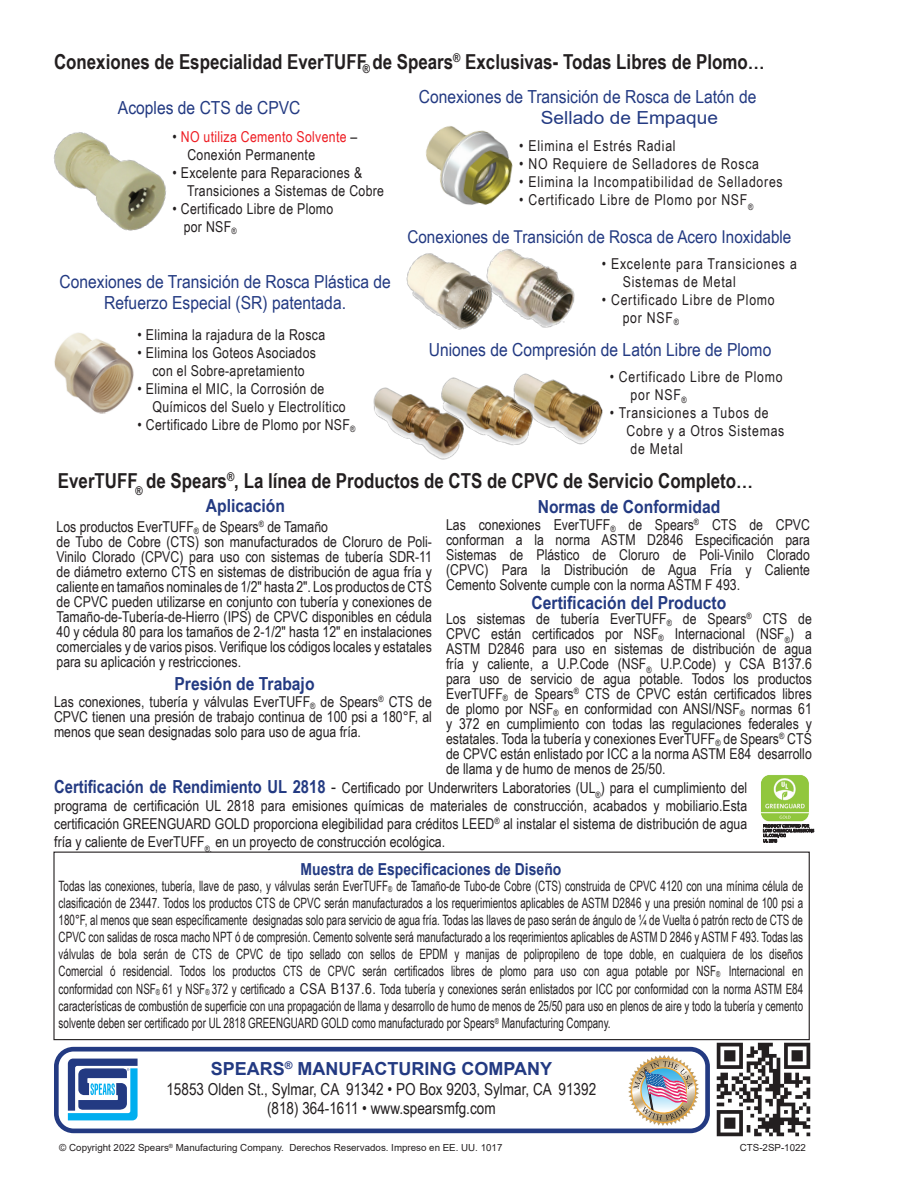
<style>
.page{position:relative;width:918px;height:1188px;background:#fff}
.page>*{position:absolute;margin:0;border:0;box-sizing:border-box;transform-origin:0 0}
.t1{font:700 20.7px "Arial Narrow";color:#231f20}
.tabs{font:18px/21px "Arial Narrow";color:#233a82;text-align:center;scale:1.06 1}
.tabs-2{font:700 18px "Arial Narrow";color:#233a82;scale:1.06 1}
.t2{font:700 18px "Arial";color:#233a82}
.tabs-3{font:18px "Arial";color:#233a82;scale:1.06 1}
.tabs-4{font:17.7px "Arial Narrow";color:#233a82;scale:1.06 1}
.t3{font:16.5px "Arial Narrow";color:#231f20}
.t4{font:700 16.5px "Arial";color:#233a82;scale:.84 1}
.t5{font:15px/15px "Arial Narrow";letter-spacing:.02em;color:#231f20;text-align:justify}
.t6{font:15px "Arial Narrow";letter-spacing:.05em;color:#231f20}
.t7{font:15px "Arial Narrow";color:#231f20}
.t8{font:15px "Arial Narrow";letter-spacing:.02em;color:#ee1d23}
.t9{font:14.25px/17.2px "Arial Narrow";color:#231f20;text-align:justify;scale:.84 1}
.t10{font:9.75px "Arial";color:#231f20}
.s1{color:#231f20}
.s2{font-weight:700;font-size:18px;color:#233a82}
.s3{font-size:18px}
.s4{font-size:15px}
</style>
<div class="page">
<img style="left:373px;top:387px;width:78px;height:73px">
<img style="left:713px;top:1040px;width:98px;height:97px">
<img style="left:54px;top:332px;width:80px;height:82px">
<img style="left:500px;top:249px;width:75px;height:79px">
<img style="left:406px;top:251px;width:94px;height:79px">
<img style="left:54px;top:132px;width:112px;height:99px">
<img style="left:426px;top:126px;width:87px;height:79px">
<svg style="left:763px;top:824px;width:51px;height:18px"></svg>
<img style="left:761px;top:775px;width:48px;height:47px">
<div style="left:54px;top:1047px;width:656px;height:86px;border:5px solid #233a82;border-radius:17px"></div>
<img style="left:628px;top:1054px;width:71px;height:73px">
<svg style="left:68px;top:1059px;width:70px;height:61px"></svg>
<div style="left:53px;top:852px;width:757px;height:188px;border:1px solid #231f20"></div>
<img style="left:536px;top:378px;width:67px;height:67px">
<img style="left:435px;top:373px;width:101px;height:84px">
<p class="t1" style="left:54px;top:46px;width:712px">Conexiones de Especialidad EverTUFF<sub>®</sub> de Spears<sup>®</sup> Exclusivas- Todas Libres de Plomo…</p>
<p class="tabs" style="left:118px;top:96px;width:174px">Acoples de CTS de CPVC</p>
<p class="t8" style="left:173px;top:126px;width:186px"><span class="s1">•</span> NO utiliza Cemento Solvente <span class="s1">–</span></p>
<p class="t5" style="left:187px;top:147px;width:129px">Conexión Permanente</p>
<p class="t5" style="left:173px;top:165px;width:191px">• Excelente para Reparaciones &amp;</p>
<p class="t5" style="left:187px;top:183px;width:198px">Transiciones a Sistemas de Cobre</p>
<p class="t5" style="left:173px;top:201px;width:162px">• Certificado Libre de Plomo</p>
<p class="t5" style="left:184px;top:219px;width:55px">por NSF<sub>®</sub></p>
<p class="tabs" style="left:59px;top:271px;width:314px">Conexiones de Transición de Rosca Plástica de<br>Refuerzo Especial (SR) patentada.</p>
<p class="t5" style="left:138px;top:327px;width:189px">• Elimina la rajadura de la Rosca</p>
<p class="t5" style="left:138px;top:345px;width:180px">• Elimina los Goteos Asociados</p>
<p class="t5" style="left:153px;top:363px;width:154px">con el Sobre-apretamiento</p>
<p class="t5" style="left:138px;top:381px;width:188px">• Elimina el MIC, la Corrosión de</p>
<p class="t5" style="left:153px;top:399px;width:195px">Químicos del Suelo y Electrolítico</p>
<p class="t5" style="left:138px;top:417px;width:219px">• Certificado Libre de Plomo por NSF<sub>®</sub></p>
<p class="tabs" style="left:419px;top:85px;width:320px">Conexiones de Transición de Rosca de Latón de</p>
<p class="tabs-3" style="left:541px;top:105px;width:169px">Sellado de Empaque</p>
<p class="t6" style="left:519px;top:135px;width:158px">• Elimina el Estrés Radial</p>
<p class="t6" style="left:519px;top:153px;width:241px">• NO Requiere de Selladores de Rosca</p>
<p class="t6" style="left:519px;top:171px;width:265px">• Elimina la Incompatibilidad de Selladores</p>
<p class="t6" style="left:519px;top:189px;width:236px">• Certificado Libre de Plomo por NSF<sub>®</sub></p>
<p class="tabs-4" style="left:407px;top:223px;width:364px">Conexiones de Transición de Rosca de Acero Inoxidable</p>
<p class="t6" style="left:602px;top:253px;width:197px">• Excelente para Transiciones a</p>
<p class="t6" style="left:623px;top:271px;width:115px">Sistemas de Metal</p>
<p class="t6" style="left:602px;top:289px;width:174px">• Certificado Libre de Plomo</p>
<p class="t5" style="left:623px;top:310px;width:58px">por NSF<sub>®</sub></p>
<p class="tabs" style="left:429px;top:339px;width:325px">Uniones de Compresión de Latón Libre de Plomo</p>
<p class="t6" style="left:610px;top:366px;width:174px">• Certificado Libre de Plomo</p>
<p class="t5" style="left:631px;top:387px;width:58px">por NSF<sub>®</sub></p>
<p class="t6" style="left:610px;top:402px;width:161px">• Transiciones a Tubos de</p>
<p class="t6" style="left:626px;top:420px;width:160px">Cobre y a Otros Sistemas</p>
<p class="t5" style="left:631px;top:441px;width:54px">de Metal</p>
<p class="t1" style="left:58px;top:465px;width:697px">EverTUFF<sub>®</sub> de Spears<sup>®</sup>, La línea de Productos de CTS de CPVC de Servicio Completo…</p>
<p class="tabs-2" style="left:206px;top:492px;width:76px">Aplicación</p>
<p class="tabs-2" style="left:538px;top:493px;width:174px">Normas de Conformidad</p>
<p class="t5" style="left:446px;top:516px;width:365px">Las conexiones EverTUFF<sub>®</sub> de Spears<sup>®</sup> CTS de CPVC conforman a la norma ASTM D2846 Especificación para Sistemas de Plástico de Cloruro de Poli-Vinilo Clorado (CPVC) Para la Distribución de Agua Fría y Caliente Cemento Solvente cumple con la norma ASTM F 493.</p>
<p class="t5" style="left:446px;top:611px;width:367px">Los sistemas de tubería EverTUFF<sub>®</sub> de Spears<sup>®</sup> CTS de CPVC están certificados por NSF<sub>®</sub> Internacional (NSF<sub>®</sub>) a ASTM D2846 para uso en sistemas de distribución de agua fría y caliente, a U.P.Code (NSF<sub>®</sub> U.P.Code) y CSA B137.6 para uso de servicio de agua potable. Todos los productos EverTUFF<sub>®</sub> de Spears<sup>®</sup> CTS de CPVC están certificados libres de plomo por NSF<sub>®</sub> en conformidad con ANSI/NSF<sub>®</sub> normas 61 y 372 en cumplimiento con todas las regulaciones federales y estatales. Toda la tubería y conexiones EverTUFF<sub>®</sub> de Spears<sup>®</sup> CTS de CPVC están enlistado por ICC a la norma ASTM E84 desarrollo de llama y de humo de menos de 25/50.</p>
<p class="t7" style="left:57px;top:515px;width:273px">Los productos EverTUFF<sub>®</sub> de Spears<sup>®</sup> de Tamaño</p>
<p class="t5" style="left:57px;top:533px;width:377px">de Tubo de Cobre (CTS) son manufacturados de Cloruro de Poli-Vinilo Clorado (CPVC) para uso con sistemas de tubería SDR-11 de diámetro externo CTS en sistemas de distribución de agua fría y caliente en tamaños nominales de 1/2" hasta 2". Los productos de CTS de CPVC pueden utilizarse en conjunto con tubería y conexiones de Tamaño-de-Tubería-de-Hierro (IPS) de CPVC disponibles en cédula 40 y cédula 80 para los tamaños de 2-1/2" hasta 12" en instalaciones comerciales y de varios pisos. Verifique los códigos locales y estatales para su aplicación y restricciones.</p>
<p class="tabs-2" style="left:532px;top:589px;width:185px">Certificación del Producto</p>
<p class="tabs-2" style="left:175px;top:670px;width:134px">Presión de Trabajo</p>
<p class="t5" style="left:54px;top:694px;width:379px">Las conexiones, tubería y válvulas EverTUFF<sub>®</sub> de Spears<sup>®</sup> CTS de CPVC tienen una presión de trabajo continua de 100 psi a 180°F, al menos que sean designadas solo para uso de agua fría.</p>
<p class="t5" style="left:54px;top:778px;width:695px;line-height:18px"><span class="s2">Certificación de Rendimiento UL 2818</span> <span class="s3">-</span> Certificado por Underwriters Laboratories (UL<sub>®</sub>) para el cumplimiento del programa de certificación UL 2818 para emisiones químicas de materiales de construcción, acabados y mobiliario.Esta certificación GREENGUARD GOLD proporciona elegibilidad para créditos LEED<sup>®</sup> al instalar el sistema de distribución de agua fría y caliente de EverTUFF<sub>®.</sub> en un proyecto de construcción ecológica.</p>
<p class="t4" style="left:301px;top:857px;width:312px">Muestra de Especificaciones de Diseño</p>
<p class="t9" style="left:59px;top:876px;width:888px">Todas las conexiones, tubería, llave de paso, y válvulas serán EverTUFF<sub>®</sub> de Tamaño-de Tubo-de Cobre (CTS) construida de CPVC 4120 con una mínima célula de clasificación de 23447. Todos los productos CTS de CPVC serán manufacturados a los requerimientos aplicables de ASTM D2846 y una presión nominal de 100 psi a 180°F, al menos que sean específicamente designadas solo para servicio de agua fría. Todas las llaves de paso serán de ángulo de ¼ de Vuelta ó patrón recto de CTS de CPVC con salidas de rosca macho NPT ó de compresión. Cemento solvente será manufacturado a los reqerimientos aplicables de ASTM D 2846 y ASTM F 493. Todas las válvulas de bola serán de CTS de CPVC de tipo sellado con sellos de EPDM y manijas de polipropileno de tope doble, en cualquiera de los diseños Comercial ó residencial. Todos los productos CTS de CPVC serán certificados libres de plomo para uso con agua potable por NSF<sub>®</sub> Internacional en conformidad con NSF<sub>®</sub> 61 y NSF<sub>®</sub> 372 y certificado a <span class="s4">CSA B137.6.</span> Toda tubería y conexiones serán enlistados por ICC por conformidad con la norma ASTM E84 características de combustión de superficie con una propagación de llama y desarrollo de humo de menos de 25/50 para uso en plenos de aire y todo la tubería y cemento solvente deben ser certificado por UL 2818 GREENGUARD GOLD como manufacturado por Spears<sup>®</sup> Manufacturing Company.</p>
<p class="t2" style="left:211px;top:1056px;width:343px">SPEARS<sup>®</sup> MANUFACTURING COMPANY</p>
<p class="t3" style="left:166px;top:1077px;width:431px">15853 Olden St., Sylmar, CA 91342 • PO Box 9203, Sylmar, CA 91392</p>
<p class="t3" style="left:267px;top:1097px;width:230px">(818) 364-1611 • www.spearsmfg.com</p>
<p class="t10" style="left:59px;top:1141px;width:445px">© Copyright 2022 Spears<sup>®</sup> Manufacturing Company. Derechos Reservados. Impreso en EE. UU. 1017</p>
<p class="t10" style="left:740px;top:1141px;width:68px">CTS-2SP-1022</p>
</div>
